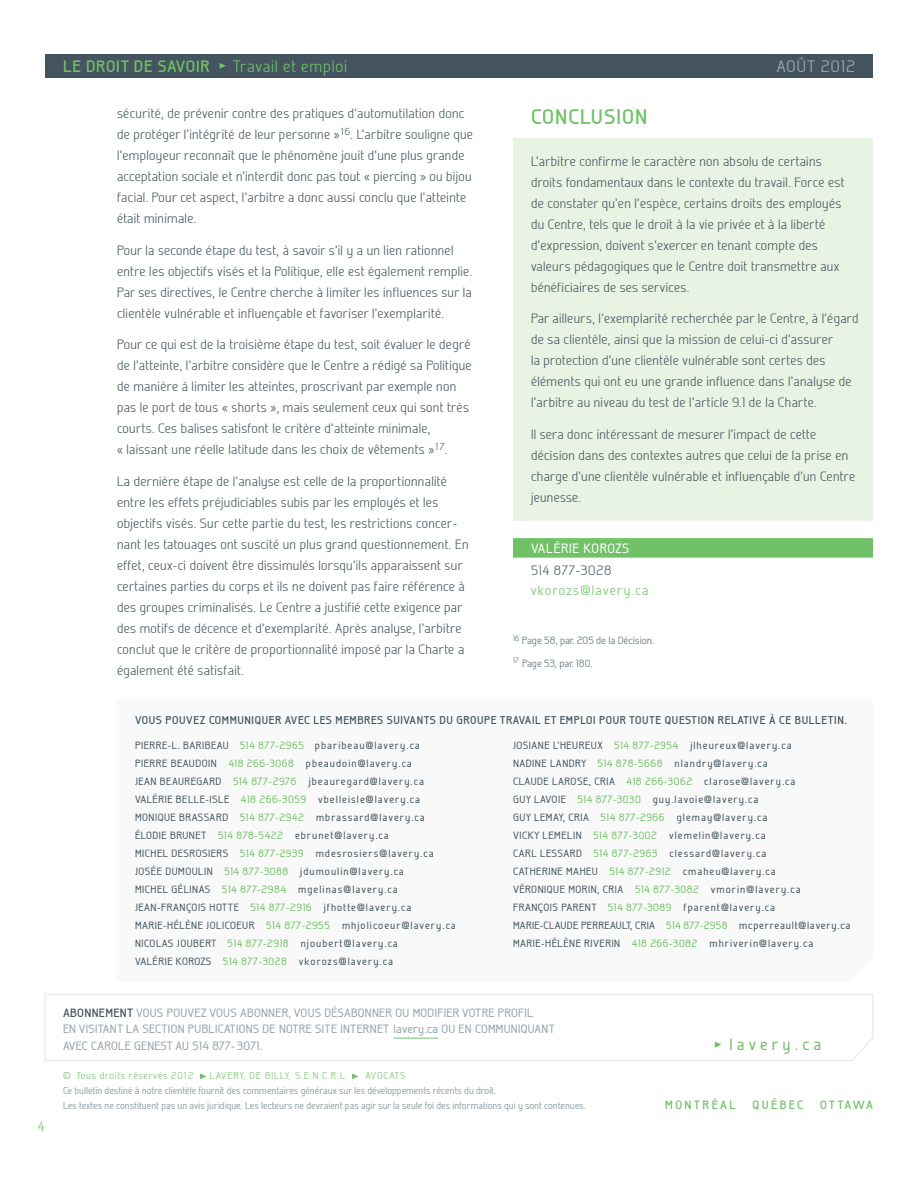
<style>
.page{position:relative;width:918px;height:1188px;background:#fff}
.page>*{position:absolute;margin:0;border:0;box-sizing:border-box;transform-origin:0 0}
.Titre_4{font:700 21px "Galette";letter-spacing:.05em;color:#71c167}
.t1{font:700 16.5px "Galette";letter-spacing:.05em;color:#71c167}
.t2{font:300 16.5px "Galette";letter-spacing:.05em;color:#71c167}
.t3{font:500 16.5px "Galette";letter-spacing:.25em;color:#71c167}
.t4{font:300 16.5px "Galette";letter-spacing:.075em;color:#a8b4bc}
.Texte{font:300 13.5px/21px "Galette";letter-spacing:.025em;color:#45555f}
.Texte-2{font:300 13.5px/19.5px "Galette";letter-spacing:.08em;color:#71c167}
.Auteur{font:500 13.5px "Galette";letter-spacing:.05em;color:#fff}
.t5{font:500 12px/16.5px "Galette";letter-spacing:.025em;color:#95a2ac}
.t6{font:700 12px "Galette";letter-spacing:.2em;color:#71c167}
.Titre_2{font:700 11.25px "Galette";letter-spacing:.05em;color:#45555f}
.t7{font:500 10.5px "Galette";letter-spacing:.05em;color:#45555f}
.t8{font:500 10.5px "Galette";letter-spacing:.025em;color:#45555f}
.Notes_de_bas{font:500 10.5px "Galette";color:#7b8b94}
.t9{font:500 9.9px/15px "Galette";color:#95a2ac}
.t10{font:300 9.9px "Galette";letter-spacing:.075em;color:#71c167}
.t11{font:300 9.9px "Galette";letter-spacing:.1em;color:#71c167}
.s1{color:#45555f}
.s2{color:#71c167}
.s3{font-weight:700;color:#45555f}
</style>
<div class="page">
<div style="left:513px;top:139px;width:360px;height:382px;background:#e8f3e3"></div>
<div style="left:45px;top:54px;width:828px;height:24px;background:#45555f"></div>
<svg style="left:220px;top:63px;width:6px;height:6px"></svg>
<svg style="left:45px;top:994px;width:828px;height:67px"></svg>
<hr style="left:393px;top:1038px;width:45px;height:1px;background:#71c167">
<svg style="left:715px;top:1042px;width:6px;height:6px"></svg>
<svg style="left:200px;top:1074px;width:6px;height:5px"></svg>
<svg style="left:352px;top:1074px;width:6px;height:5px"></svg>
<div style="left:513px;top:538px;width:360px;height:20px;background:#71c167"></div>
<p class="Texte-2" style="left:38px;top:1116px;width:9px">4</p>
<p class="t1" style="left:63px;top:56px;width:148px">LE DROIT DE SAVOIR</p>
<p class="t2" style="left:233px;top:56px;width:116px">Travail et emploi</p>
<p class="t4" style="left:777px;top:56px;width:80px">AOÛT 2012</p>
<p class="Texte" style="left:117px;top:103px;width:358px">sécurité, de prévenir contre des pratiques d’automutilation donc de protéger l’intégrité de leur personne » <sup>16</sup>. L’arbitre souligne que l’employeur reconnaît que le phénomène jouit d’une plus grande acceptation sociale et n’interdit donc pas tout « piercing » ou bijou facial. Pour cet aspect, l’arbitre a donc aussi conclu que l’atteinte était minimale.</p>
<p class="Texte" style="left:117px;top:239px;width:357px">Pour la seconde étape du test, à savoir s’il y a un lien rationnel entre les objectifs visés et la Politique, elle est également remplie.<br>Par ses directives, le Centre cherche à limiter les influences sur la clientèle vulnérable et influençable et favoriser l’exemplarité.</p>
<p class="Texte" style="left:117px;top:334px;width:356px">Pour ce qui est de la troisième étape du test, soit évaluer le degré de l’atteinte, l’arbitre considère que le Centre a rédigé sa Politique de manière à limiter les atteintes, proscrivant par exemple non pas le port de tous « shorts », mais seulement ceux qui sont très courts. Ces balises satisfont le critère d’atteinte minimale,<br>« laissant une réelle latitude dans les choix de vêtements » <sup>17</sup>.</p>
<p class="Texte" style="left:117px;top:470px;width:353px">La dernière étape de l’analyse est celle de la proportionnalité entre les effets préjudiciables subis par les employés et les objectifs visés. Sur cette partie du test, les restrictions concer&shy;nant les tatouages ont suscité un plus grand questionnement. En effet, ceux-ci doivent être dissimulés lorsqu’ils apparaissent sur certaines parties du corps et ils ne doivent pas faire référence à des groupes criminalisés. Le Centre a justifié cette exigence par des motifs de décence et d’exemplarité. Après analyse, l’arbitre conclut que le critère de proportionnalité imposé par la Charte a également été satisfait.</p>
<p class="Titre_4" style="left:531px;top:103px;width:118px">CONCLUSION</p>
<p class="Texte" style="left:531px;top:150px;width:315px">L’arbitre confirme le caractère non absolu de certains droits fondamentaux dans le contexte du travail. Force est de constater qu’en l’espèce, certains droits des employés du Centre, tels que le droit à la vie privée et à la liberté d’expression, doivent s’exercer en tenant compte des valeurs pédagogiques que le Centre doit transmettre aux bénéficiaires de ses services.</p>
<p class="Texte" style="left:531px;top:308px;width:329px">Par ailleurs, l’exemplarité recherchée par le Centre, à l’égard de sa clientèle, ainsi que la mission de celui‑ci d’assurer<br>la protection d’une clientèle vulnérable sont certes des éléments qui ont eu une grande influence dans l’analyse de l’arbitre au niveau du test de l’article 9.1 de la Charte.</p>
<p class="Texte" style="left:531px;top:423px;width:326px">Il sera donc intéressant de mesurer l’impact de cette décision dans des contextes autres que celui de la prise en charge d’une clientèle vulnérable et influençable d’un Centre jeunesse.</p>
<p class="Auteur" style="left:531px;top:540px;width:100px">VALÉRIE KOROZS</p>
<p class="Texte-2" style="left:531px;top:561px;width:119px"><span class="s1">514 877-3028 </span>vkorozs@lavery.ca</p>
<p class="Notes_de_bas" style="left:513px;top:634px;width:143px"><sup>16</sup> Page 58, par. 205 de la Décision.</p>
<p class="Notes_de_bas" style="left:513px;top:657px;width:81px"><sup>17</sup> Page 53, par. 180.</p>
<p class="Titre_2" style="left:135px;top:713px;width:714px">VOUS POUVEZ COMMUNIQUER AVEC LES MEMBRES SUIVANTS DU GROUPE TRAVAIL ET EMPLOI POUR TOUTE QUESTION RELATIVE À CE BULLETIN.</p>
<p class="t7" style="left:135px;top:739px;width:286px">PIERRE-L. BARIBEAU <span class="s2">514 877-2965</span> pbaribeau@lavery.ca</p>
<p class="t7" style="left:135px;top:757px;width:278px">PIERRE BEAUDOIN <span class="s2">418 266-3068</span> pbeaudoin@lavery.ca</p>
<p class="t7" style="left:135px;top:775px;width:291px">JEAN BEAUREGARD <span class="s2">514 877-2976</span> jbeauregard@lavery.ca</p>
<p class="t7" style="left:135px;top:793px;width:287px">VALÉRIE BELLE-ISLE <span class="s2">418 266-3059</span> vbelleisle@lavery.ca</p>
<p class="t7" style="left:135px;top:811px;width:291px">MONIQUE BRASSARD <span class="s2">514 877-2942</span> mbrassard@lavery.ca</p>
<p class="t7" style="left:135px;top:829px;width:255px">ÉLODIE BRUNET <span class="s2">514 878-5422</span> ebrunet@lavery.ca</p>
<p class="t7" style="left:135px;top:847px;width:300px">MICHEL DESROSIERS <span class="s2">514 877-2939</span> mdesrosiers@lavery.ca</p>
<p class="t7" style="left:135px;top:865px;width:270px">JOSÉE DUMOULIN <span class="s2">514 877-3088</span> jdumoulin@lavery.ca</p>
<p class="t7" style="left:135px;top:883px;width:264px">MICHEL GÉLINAS <span class="s2">514 877-2984</span> mgelinas@lavery.ca</p>
<p class="t7" style="left:135px;top:901px;width:278px">JEAN-FRANÇOIS HOTTE <span class="s2">514 877-2916</span> jfhotte@lavery.ca</p>
<p class="t7" style="left:135px;top:919px;width:322px">MARIE-HÉLÈNE JOLICOEUR <span class="s2">514 877-2955</span> mhjolicoeur@lavery.ca</p>
<p class="t7" style="left:135px;top:937px;width:264px">NICOLAS JOUBERT <span class="s2">514 877-2918</span> njoubert@lavery.ca</p>
<p class="t7" style="left:135px;top:955px;width:260px">VALÉRIE KOROZS <span class="s2">514 877-3028</span> vkorozs@lavery.ca</p>
<p class="t7" style="left:513px;top:739px;width:280px">JOSIANE L’HEUREUX <span class="s2">514 877-2954</span> jlheureux@lavery.ca</p>
<p class="t7" style="left:513px;top:757px;width:256px">NADINE LANDRY <span class="s2">514 878-5668</span> nlandry@lavery.ca</p>
<p class="t7" style="left:513px;top:775px;width:284px">CLAUDE LAROSE, CRIA <span class="s2">418 266-3062</span> clarose@lavery.ca</p>
<p class="t7" style="left:513px;top:793px;width:247px">GUY LAVOIE <span class="s2">514 877-3030</span> guy.lavoie@lavery.ca</p>
<p class="t7" style="left:513px;top:811px;width:256px">GUY LEMAY, CRIA <span class="s2">514 877-2966</span> glemay@lavery.ca</p>
<p class="t7" style="left:513px;top:829px;width:254px">VICKY LEMELIN <span class="s2">514 877-3002</span> vlemelin@lavery.ca</p>
<p class="t7" style="left:513px;top:847px;width:255px">CARL LESSARD <span class="s2">514 877-2963</span> clessard@lavery.ca</p>
<p class="t7" style="left:513px;top:865px;width:264px">CATHERINE MAHEU <span class="s2">514 877-2912</span> cmaheu@lavery.ca</p>
<p class="t7" style="left:513px;top:883px;width:289px">VÉRONIQUE MORIN, CRIA <span class="s2">514 877-3082</span> vmorin@lavery.ca</p>
<p class="t7" style="left:513px;top:901px;width:264px">FRANÇOIS PARENT <span class="s2">514 877-3089</span> fparent@lavery.ca</p>
<p class="t8" style="left:513px;top:919px;width:339px">MARIE-CLAUDE PERREAULT, CRIA <span class="s2">514 877-2958</span> mcperreault@lavery.ca</p>
<p class="t7" style="left:513px;top:937px;width:302px">MARIE-HÉLÈNE RIVERIN <span class="s2">418 266-3082</span> mhriverin@lavery.ca</p>
<p class="t5" style="left:63px;top:1004px;width:493px"><span class="s3">ABONNEMENT</span> VOUS POUVEZ VOUS ABONNER, VOUS DÉSABONNER OU MODIFIER VOTRE PROFIL<br>EN VISITANT LA SECTION PUBLICATIONS DE NOTRE SITE INTERNET lavery.ca OU EN COMMUNIQUANT<br>AVEC CAROLE GENEST AU 514 877- 3071.</p>
<p class="t3" style="left:730px;top:1034px;width:93px">lavery.ca</p>
<p class="t10" style="left:63px;top:1070px;width:132px">© Tous droits réservés 2012</p>
<p class="t11" style="left:210px;top:1070px;width:139px">LAVERY, DE BILLY, S.E.N.C.R.L.</p>
<p class="t10" style="left:366px;top:1070px;width:41px">AVOCATS</p>
<p class="t9" style="left:63px;top:1083px;width:524px">Ce bulletin destiné à notre clientèle fournit des commentaires généraux sur les développements récents du droit.<br>Les textes ne constituent pas un avis juridique. Les lecteurs ne devraient pas agir sur la seule foi des informations qui y sont contenues.</p>
<p class="t6" style="left:665px;top:1098px;width:72px">MONTRÉAL</p>
<p class="t6" style="left:753px;top:1098px;width:52px">QUÉBEC</p>
<p class="t6" style="left:820px;top:1098px;width:54px">OTTAWA</p>
</div>
